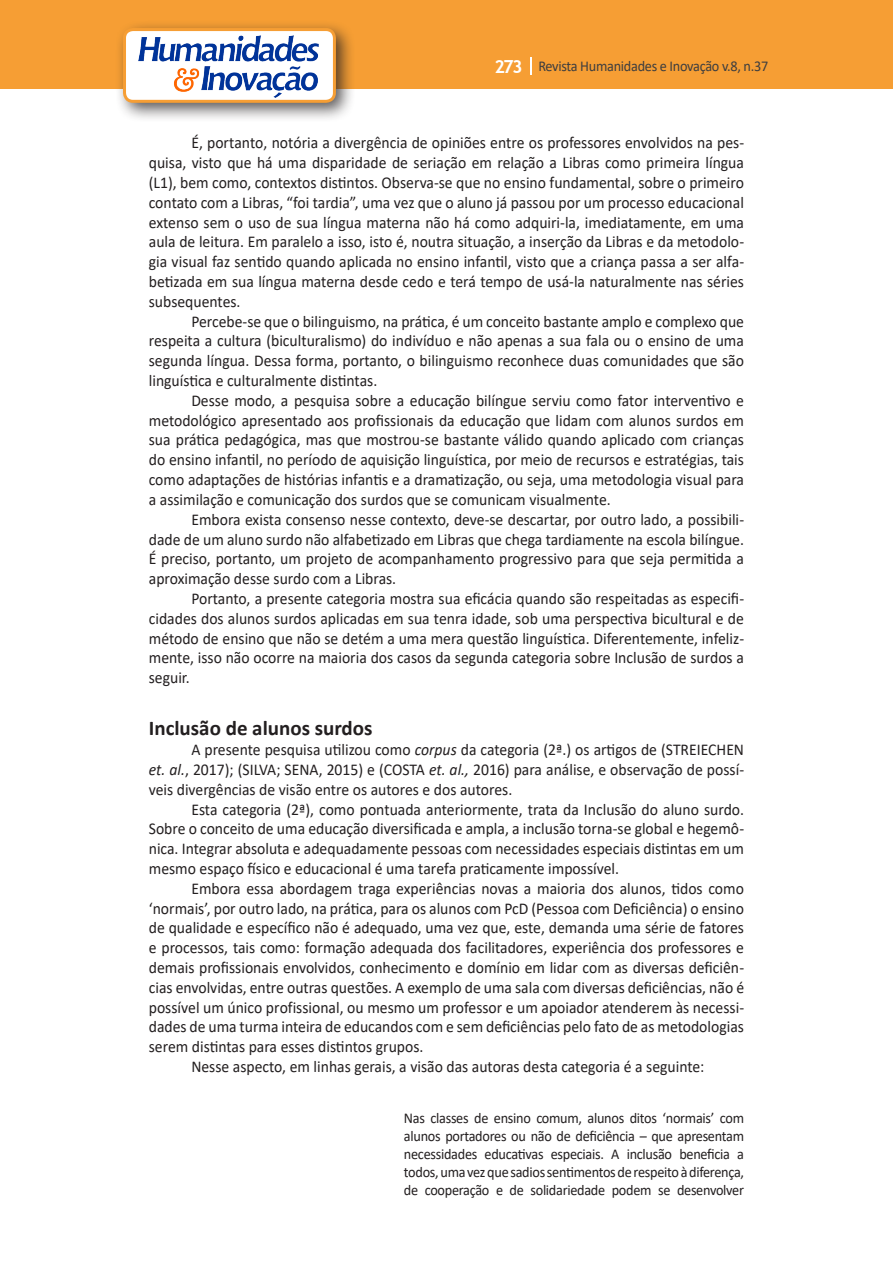
<style>
.page{position:relative;width:893px;height:1263px;background:#fff}
.page>*{position:absolute;margin:0;border:0;box-sizing:border-box;transform-origin:0 0}
.Titulo_2{font:700 21px "Calibri";color:#231f20}
.Texto{font:16.5px/19.8px "Calibri";color:#231f20;text-align:justify;scale:.95 1}
.citacao{font:15px/18px "Calibri";letter-spacing:-.02em;color:#231f20;text-align:justify;scale:.95 1}
.t1{font:15px "Calibri";letter-spacing:-.02em;color:#3e3e3f;scale:.95 1}
.s1{font-family:"Trebuchet MS";font-weight:700;font-size:18px;color:#fff}
.s2{font-style:italic}
</style>
<div class="page">
<div style="left:0;top:0;width:893px;height:88px;background:#f69e34"></div>
<svg style="left:530px;top:57px;width:2px;height:18px"></svg>
<div style="left:115px;top:20px;width:241px;height:103px;background:#231f20;opacity:.75"></div>
<div style="left:125px;top:30px;width:209px;height:71px;background:#fff;border-radius:9px"></div>
<img style="left:138px;top:35px;width:181px;height:62px">
<div style="left:123px;top:28px;width:213px;height:75px;border:3px solid #f69e34;border-radius:9px"></div>
<p class="t1" style="left:495px;top:56px;width:290px"><span class="s1">273</span> Revista Humanidades e Inovação v.8, n.37</p>
<p class="Texto" style="left:149px;top:133px;width:628px;text-indent:43px">É, portanto, notória a divergência de opiniões entre os professores envolvidos na pes&shy;quisa, visto que há uma disparidade de seriação em relação a Libras como primeira língua (L1), bem como, contextos distintos. Observa-se que no ensino fundamental, sobre o primeiro contato com a Libras, “foi tardia”, uma vez que o aluno já passou por um processo educacional extenso sem o uso de sua língua materna não há como adquiri-la, imediatamente, em uma aula de leitura. Em paralelo a isso, isto é, noutra situação, a inserção da Libras e da metodolo&shy;gia visual faz sentido quando aplicada no ensino infantil, visto que a criança passa a ser alfa&shy;betizada em sua língua materna desde cedo e terá tempo de usá-la naturalmente nas séries subsequentes.</p>
<p class="Texto" style="left:149px;top:311px;width:628px;text-indent:43px">Percebe-se que o bilinguismo, na prática, é um conceito bastante amplo e complexo que respeita a cultura (biculturalismo) do indivíduo e não apenas a sua fala ou o ensino de uma segunda língua. Dessa forma, portanto, o bilinguismo reconhece duas comunidades que são linguística e culturalmente distintas.</p>
<p class="Texto" style="left:149px;top:390px;width:628px;text-indent:43px">Desse modo, a pesquisa sobre a educação bilíngue serviu como fator interventivo e metodológico apresentado aos profissionais da educação que lidam com alunos surdos em sua prática pedagógica, mas que mostrou-se bastante válido quando aplicado com crianças do ensino infantil, no período de aquisição linguística, por meio de recursos e estratégias, tais como adaptações de histórias infantis e a dramatização, ou seja, uma metodologia visual para a assimilação e comunicação dos surdos que se comunicam visualmente.</p>
<p class="Texto" style="left:149px;top:509px;width:628px;text-indent:43px">Embora exista consenso nesse contexto, deve-se descartar, por outro lado, a possibili&shy;dade de um aluno surdo não alfabetizado em Libras que chega tardiamente na escola bilíngue.<br>É preciso, portanto, um projeto de acompanhamento progressivo para que seja permitida a aproximação desse surdo com a Libras.</p>
<p class="Texto" style="left:149px;top:588px;width:628px;text-indent:43px">Portanto, a presente categoria mostra sua eficácia quando são respeitadas as especifi&shy;cidades dos alunos surdos aplicadas em sua tenra idade, sob uma perspectiva bicultural e de método de ensino que não se detém a uma mera questão linguística. Diferentemente, infeliz&shy;mente, isso não ocorre na maioria dos casos da segunda categoria sobre Inclusão de surdos a seguir.</p>
<p class="Titulo_2" style="left:149px;top:713px;width:225px">Inclusão de alunos surdos</p>
<p class="Texto" style="left:149px;top:739px;width:628px;text-indent:43px">A presente pesquisa utilizou como <span class="s2">corpus</span> da categoria (2ª.) os artigos de (STREIECHEN <span class="s2">et. al.</span>, 2017); (SILVA; SENA, 2015) e (COSTA <span class="s2">et. al.,</span> 2016) para análise, e observação de possí&shy;veis divergências de visão entre os autores e dos autores.</p>
<p class="Texto" style="left:149px;top:799px;width:628px;text-indent:43px">Esta categoria (2ª), como pontuada anteriormente, trata da Inclusão do aluno surdo.<br>Sobre o conceito de uma educação diversificada e ampla, a inclusão torna-se global e hegemô&shy;nica. Integrar absoluta e adequadamente pessoas com necessidades especiais distintas em um mesmo espaço físico e educacional é uma tarefa praticamente impossível.</p>
<p class="Texto" style="left:149px;top:878px;width:628px;text-indent:43px">Embora essa abordagem traga experiências novas a maioria dos alunos, tidos como ‘normais’, por outro lado, na prática, para os alunos com PcD (Pessoa com Deficiência) o ensino de qualidade e específico não é adequado, uma vez que, este, demanda uma série de fatores e processos, tais como: formação adequada dos facilitadores, experiência dos professores e demais profissionais envolvidos, conhecimento e domínio em lidar com as diversas deficiên&shy;cias envolvidas, entre outras questões. A exemplo de uma sala com diversas deficiências, não é possível um único profissional, ou mesmo um professor e um apoiador atenderem às necessi&shy;dades de uma turma inteira de educandos com e sem deficiências pelo fato de as metodologias serem distintas para esses distintos grupos.</p>
<p class="Texto" style="left:191px;top:1056px;width:542px">Nesse aspecto, em linhas gerais, a visão das autoras desta categoria é a seguinte:</p>
<p class="citacao" style="left:404px;top:1108px;width:359px">Nas classes de ensino comum, alunos ditos ‘normais’ com alunos portadores ou não de deficiência – que apresentam necessidades educativas especiais. A inclusão beneficia a todos, uma vez que sadios sentimentos de respeito à diferença, de cooperação e de solidariedade podem se desenvolver</p>
</div>
